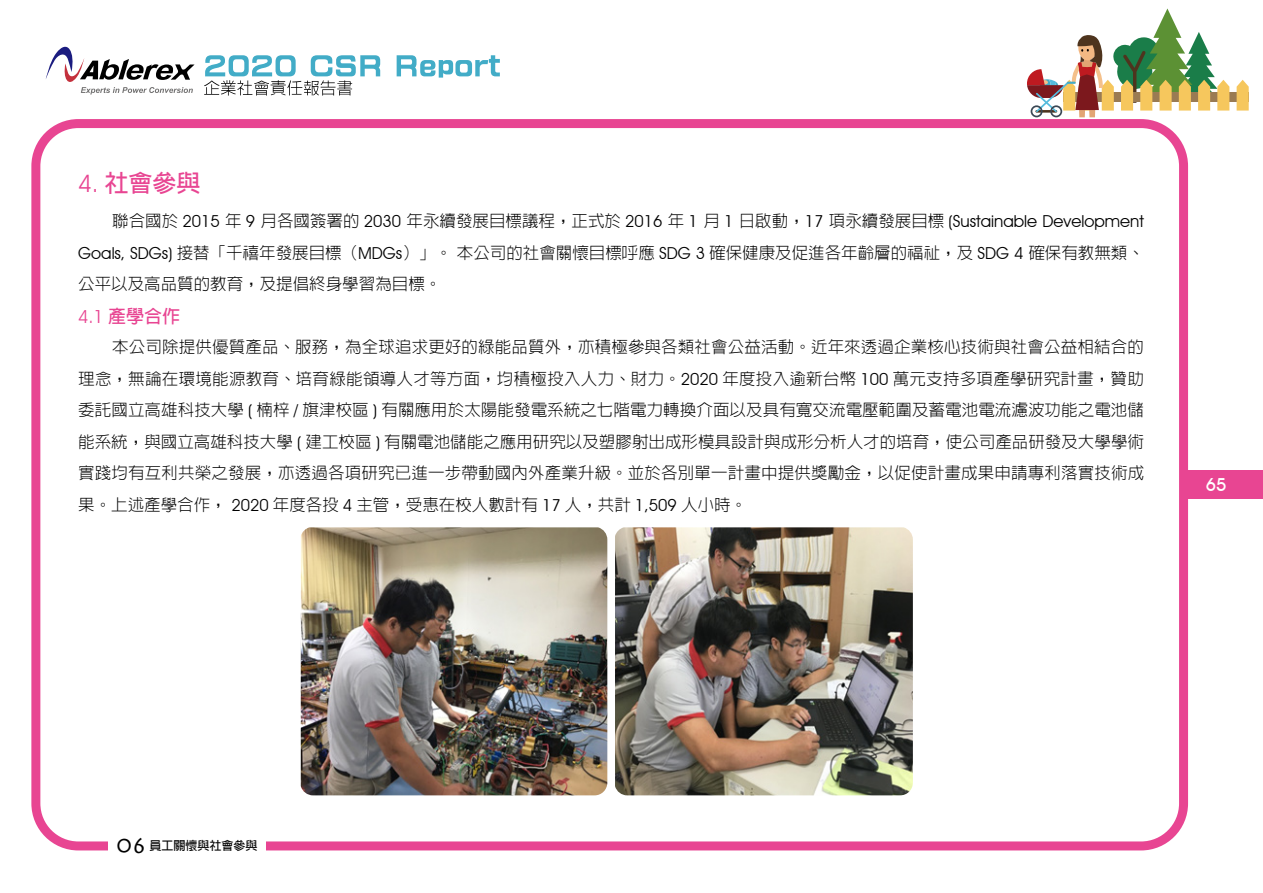
<style>
.page{position:relative;width:1263px;height:893px;background:#fff}
.page>*{position:absolute;margin:0;border:0;box-sizing:border-box;transform-origin:0 0}
.t1{font:700 24px "AR Hei B5";color:#e84592}
.t2{font:700 18px "AR Hei B5";color:#e84592}
.t3{font:500 18px "Avant Garde IT Cby BT";color:#fff}
.t4{font:300 16.5px/31.5px "AR Hei B5";color:#000}
.t5{font:16.5px "Avant Garde IT Cby BT";color:#000}
.t6{font:700 12px "AR Hei B5";color:#000}
.s1{font-family:"Avant Garde IT Cby BT";font-weight:400}
.s2{font-family:"AR Hei B5";font-weight:300}
.s3{font-family:"Lithos Pro";font-weight:400;font-size:21px}
</style>
<div class="page">
<div style="left:31px;top:119px;width:1157px;height:731px;border:9px solid #e84592;border-radius:43px"></div>
<div style="left:1183px;top:470px;width:80px;height:28px;background:#e84592"></div>
<div style="left:108px;top:835px;width:158px;height:21px;background:#fff"></div>
<img style="left:301px;top:527px;width:306px;height:268px">
<img style="left:615px;top:527px;width:298px;height:268px">
<svg style="left:46px;top:46px;width:149px;height:49px"></svg>
<svg style="left:204px;top:55px;width:176px;height:41px"></svg>
<svg style="left:397px;top:55px;width:103px;height:23px"></svg>
<div style="left:1063px;top:93px;width:185px;height:9px;background:#9a7b53"></div>
<svg style="left:1236px;top:80px;width:13px;height:31px"></svg>
<svg style="left:1027px;top:9px;width:202px;height:108px"></svg>
<h1 class="t1" style="left:78px;top:171px;width:124px"><span class="s1">4.</span> 社會參與</h1>
<p class="t5" style="left:112px;top:211px;width:1033px"><span class="s2">聯合國於</span> 2015 <span class="s2">年</span> 9 <span class="s2">月各國簽署的</span> 2030 <span class="s2">年永續發展目標議程，正式於</span> 2016 <span class="s2">年</span> 1 <span class="s2">月</span> 1 <span class="s2">日啟動，</span>17 <span class="s2">項永續發展目標</span> (Sustainable Development</p>
<p class="t4" style="left:78px;top:237px;width:1067px"><span class="s1">Goals, SDGs)</span> 接替「千禧年發展目標（<span class="s1">MDGs</span>）」。本公司的社會關懷目標呼應 <span class="s1">SDG 3</span> 確保健康及促進各年齡層的福祉，及 <span class="s1">SDG 4</span> 確保有教無類、公平以及高品質的教育，及提倡終身學習為目標。</p>
<p class="t2" style="left:78px;top:307px;width:103px"><span class="s1">4.1</span> 產學合作</p>
<p class="t4" style="left:78px;top:331px;width:1067px;text-align:justify;text-indent:34px">本公司除提供優質產品、服務，為全球追求更好的綠能品質外，亦積極參與各類社會公益活動。近年來透過企業核心技術與社會公益相結合的理念，無論在環境能源教育、培育綠能領導人才等方面，均積極投入人力、財力。<span class="s1">2020</span> 年度投入逾新台幣 <span class="s1">100</span> 萬元支持多項產學研究計畫，贊助委託國立高雄科技大學 <span class="s1">(</span> 楠梓 <span class="s1">/</span> 旗津校區 <span class="s1">)</span> 有關應用於太陽能發電系統之七階電力轉換介面以及具有寬交流電壓範圍及蓄電池電流濾波功能之電池儲能系統，與國立高雄科技大學 <span class="s1">(</span> 建工校區 <span class="s1">)</span> 有關電池儲能之應用研究以及塑膠射出成形模具設計與成形分析人才的培育，使公司產品研發及大學學術實踐均有互利共榮之發展，亦透過各項研究已進一步帶動國內外產業升級。並於各別單一計畫中提供獎勵金，以促使計畫成果申請專利落實技術成果。上述產學合作， <span class="s1">2020</span> 年度各投 <span class="s1">4</span> 主管，受惠在校人數計有 <span class="s1">17</span> 人，共計 <span class="s1">1,509</span> 人小時。</p>
<p class="t3" style="left:1206px;top:474px;width:22px">65</p>
<p class="t6" style="left:117px;top:840px;width:142px"><span class="s3">06</span> 員工關懷與社會參與</p>
</div>
